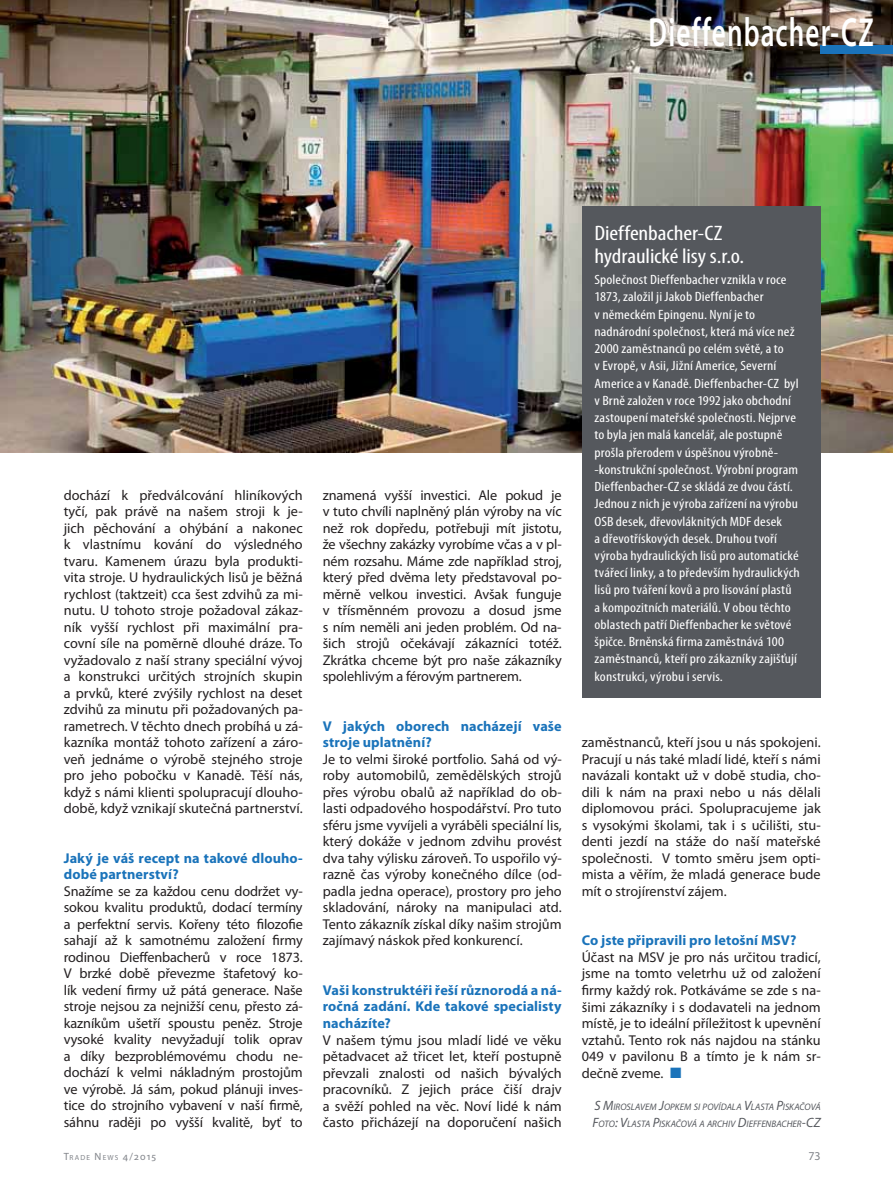
<style>
.page{position:relative;width:893px;height:1191px;background:#fff}
.page>*{position:absolute;margin:0;border:0;box-sizing:border-box;transform-origin:0 0}
.t1{font:600 40.8px "Myriad Pro";letter-spacing:.045em;color:#fff;scale:.67 1}
.t2{font:condensed 21px/23.2px "Myriad Pro";letter-spacing:-.005em;color:#fff;scale:1.15 1}
.t3{font:14.25px/16.5px "Myriad Pro";color:#231f20;text-align:justify}
.t4{font:700 14.25px/16.5px "Myriad Pro";letter-spacing:.005em;color:#1a73ba}
.t5{font:condensed 13.5px/17.2px "Myriad Pro";letter-spacing:.01em;color:#fff;scale:1.15 1}
.t6{font:12px "Myriad Pro";color:#81848a}
.t7{font:italic 9.45px/16.5px "Myriad Pro";color:#55585d}
.t8{font:7.35px "Myriad Pro";letter-spacing:.165em;color:#81848a}
.s1{font-size:13.5px}
.s2{font-size:10.5px}
</style>
<div class="page">
<img style="left:0;top:0;width:893px;height:453px">
<div style="left:821px;top:45px;width:72px;height:9px;background:#1a73ba"></div>
<div style="left:582px;top:207px;width:239px;height:491px;background:#55585d"></div>
<h1 class="t1" style="left:649px;top:16px;width:338px">Dieffenbacher-CZ</h1>
<p class="t3" style="left:64px;top:488px;width:240px">dochází k předválcování hliníkových tyčí, pak právě na našem stroji k je&shy;jich pěchování a ohýbání a nakonec k vlastnímu kování do výsledného tvaru. Kamenem úrazu byla produkti&shy;vita stroje. U hydraulických lisů je běžná rychlost (taktzeit) cca šest zdvihů za mi&shy;nutu. U tohoto stroje požadoval zákaz&shy;ník vyšší rychlost při maximální pra&shy;covní síle na poměrně dlouhé dráze. To vyžadovalo z naší strany speciální vývoj a konstrukci určitých strojních skupin a prvků, které zvýšily rychlost na deset zdvihů za minutu při požadovaných pa&shy;rametrech. V těchto dnech probíhá u zá&shy;kazníka montáž tohoto zařízení a záro&shy;veň jednáme o výrobě stejného stroje pro jeho pobočku v Kanadě. Těší nás, když s námi klienti spolupracují dlouho&shy;době, když vznikají skutečná partnerství.</p>
<p class="t4" style="left:64px;top:851px;width:240px">Jaký je váš recept na takové dlouho&shy;dobé partnerství?</p>
<p class="t3" style="left:64px;top:884px;width:240px">Snažíme se za každou cenu dodržet vy&shy;sokou kvalitu produktů, dodací termíny a perfektní servis. Kořeny této filozofie sahají až k samotnému založení firmy rodinou Dieffenbacherů v roce 1873.<br>V brzké době převezme štafetový ko&shy;lík vedení firmy už pátá generace. Naše stroje nejsou za nejnižší cenu, přesto zá&shy;kazníkům ušetří spoustu peněz. Stroje vysoké kvality nevyžadují tolik oprav a díky bezproblémovému chodu ne&shy;dochází k velmi nákladným prostojům ve výrobě. Já sám, pokud plánuji inves&shy;tice do strojního vybavení v naší firmě, sáhnu raději po vyšší kvalitě, byť to</p>
<p class="t3" style="left:323px;top:488px;width:241px">znamená vyšší investici. Ale pokud je v tuto chvíli naplněný plán výroby na víc než rok dopředu, potřebuji mít jistotu, že všechny zakázky vyrobíme včas a v pl&shy;ném rozsahu. Máme zde například stroj, který před dvěma lety představoval po&shy;měrně velkou investici. Avšak funguje v třísměnném provozu a dosud jsme s ním neměli ani jeden problém. Od na&shy;šich strojů očekávají zákazníci totéž.<br>Zkrátka chceme být pro naše zákazníky spolehlivým a férovým partnerem.</p>
<p class="t4" style="left:323px;top:719px;width:240px">V jakých oborech nacházejí vaše stroje uplatnění?</p>
<p class="t3" style="left:323px;top:752px;width:241px">Je to velmi široké portfolio. Sahá od vý&shy;roby automobilů, zemědělských strojů přes výrobu obalů až například do ob&shy;lasti odpadového hospodářství. Pro tuto sféru jsme vyvíjeli a vyráběli speciální lis, který dokáže v jednom zdvihu provést dva tahy výlisku zároveň. To uspořilo vý&shy;razně čas výroby konečného dílce (od&shy;padla jedna operace), prostory pro jeho skladování, nároky na manipulaci atd.<br>Tento zákazník získal díky našim strojům zajímavý náskok před konkurencí.</p>
<p class="t4" style="left:323px;top:983px;width:240px;text-align:justify">Vaši konstruktéři řeší různorodá a ná&shy;ročná zadání. Kde takové specialisty nacházíte?</p>
<p class="t3" style="left:323px;top:1033px;width:240px">V našem týmu jsou mladí lidé ve věku pětadvacet až třicet let, kteří postupně převzali znalosti od našich bývalých pracovníků. Z jejich práce čiší drajv a svěží pohled na věc. Noví lidé k nám často přicházejí na doporučení našich</p>
<h2 class="t2" style="left:594px;top:223px;width:132px">Dieffenbacher-CZ hydraulické lisy s.r.o.</h2>
<p class="t5" style="left:594px;top:272px;width:180px">Společnost Dieffenbacher vznikla v roce 1873, založil ji Jakob Dieffenbacher<br>v německém Epingenu. Nyní je to nadnárodní společnost, která má více než 2000 zaměstnanců po celém světě, a to<br>v Evropě, v Asii, Jižní Americe, Severní Americe a v Kanadě. Dieffenbacher-CZ byl v Brně založen v roce 1992 jako obchodní zastoupení mateřské společnosti. Nejprve to byla jen malá kancelář, ale postupně prošla přerodem v úspěšnou výrobně--konstrukční společnost. Výrobní program Dieffenbacher-CZ se skládá ze dvou částí.<br>Jednou z nich je výroba zařízení na výrobu OSB desek, dřevovláknitých MDF desek<br>a dřevotřískových desek. Druhou tvoří výroba hydraulických lisů pro automatické tvářecí linky, a to především hydraulických lisů pro tváření kovů a pro lisování plastů a kompozitních materiálů. V obou těchto oblastech patří Dieffenbacher ke světové špičce. Brněnská firma zaměstnává 100 zaměstnanců, kteří pro zákazníky zajišťují konstrukci, výrobu i servis.</p>
<p class="t3" style="left:582px;top:736px;width:241px">zaměstnanců, kteří jsou u nás spokojeni.<br>Pracují u nás také mladí lidé, kteří s námi navázali kontakt už v době studia, cho&shy;dili k nám na praxi nebo u nás dělali diplomovou práci. Spolupracujeme jak s vysokými školami, tak i s učilišti, stu&shy;denti jezdí na stáže do naší mateřské společnosti. V tomto směru jsem opti&shy;mista a věřím, že mladá generace bude mít o strojírenství zájem.</p>
<p class="t4" style="left:582px;top:933px;width:216px">Co jste připravili pro letošní MSV?</p>
<p class="t3" style="left:582px;top:950px;width:240px">Účast na MSV je pro nás určitou tradicí, jsme na tomto veletrhu už od založení firmy každý rok. Potkáváme se zde s na&shy;šimi zákazníky i s dodavateli na jednom místě, je to ideální příležitost k upevnění vztahů. Tento rok nás najdou na stánku 049 v pavilonu B a tímto je k nám sr&shy;dečně zveme.</p>
<p class="t7" style="left:593px;top:1098px;width:230px"><span class="s1">S M</span>IROSLAVEM <span class="s1">J</span>OPKEM SI POVÍDALA <span class="s1">V</span>LASTA <span class="s1">P</span>ISKAČOVÁ<br><span class="s1">F</span>OTO<span class="s1">: V</span>LASTA <span class="s1">P</span>ISKAČOVÁ A ARCHIV <span class="s1">D</span>IEFFENBACHER<span class="s1">-CZ</span></p>
<p class="t8" style="left:64px;top:1153px;width:94px"><span class="s2">T</span>RADE <span class="s2">N</span>EWS <span class="s2">4/2015</span></p>
<p class="t6" style="left:808px;top:1151px;width:14px">73</p>
</div>
